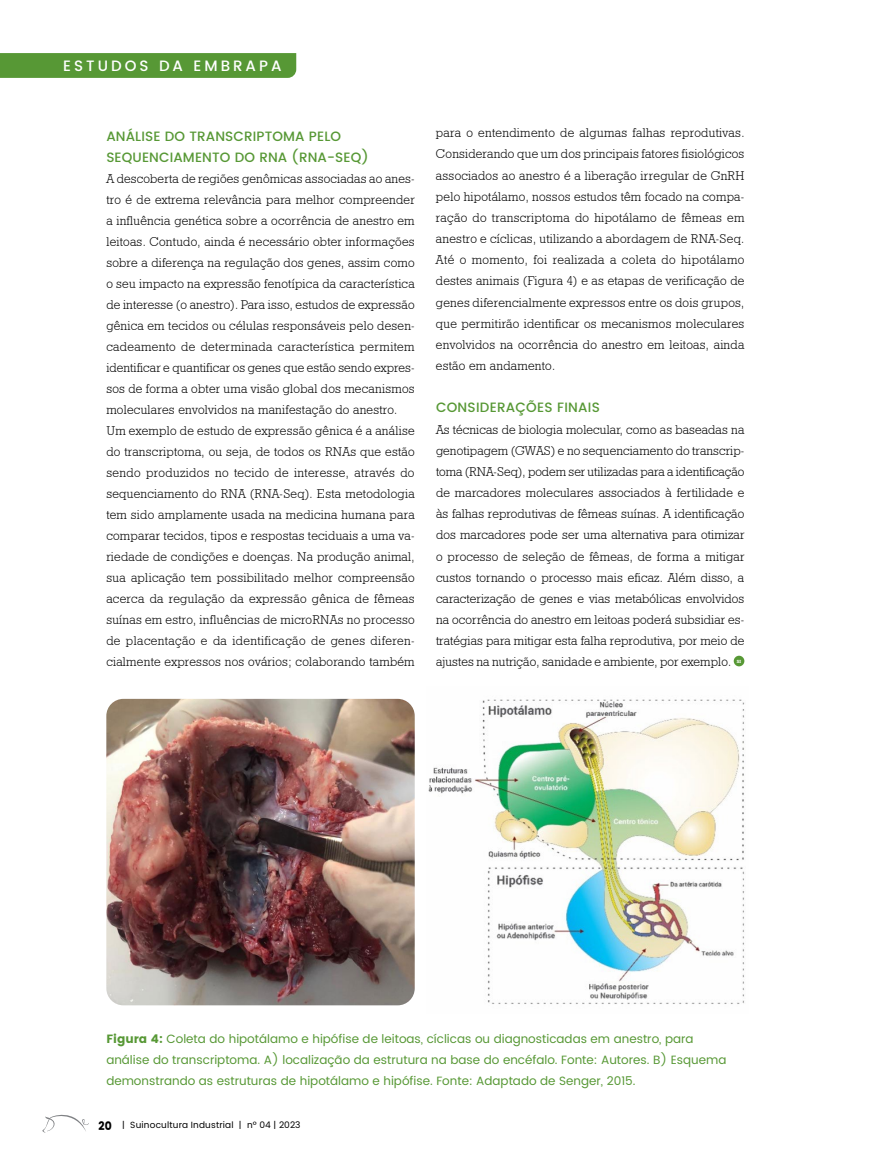
<style>
.page{position:relative;width:872px;height:1170px;background:#fff}
.page>*{position:absolute;margin:0;border:0;box-sizing:border-box;transform-origin:0 0}
.t1{font:500 15px "Poppins";letter-spacing:.2em;color:#fff}
.t2{font:500 13.5px/21px "Poppins";letter-spacing:.01em;color:#579835}
.t3{font:12.75px/21px "Geometric Slab 712 BT Light A";letter-spacing:.02em;color:#000;text-align:justify}
.t4{font:12px/21px "Poppins";color:#579835}
.t5{font:9px "Poppins";letter-spacing:.02em;color:#000}
.t6{font:4.5px "Geometric Slab 712 BT Bold A";color:#fff}
.s1{font-weight:700}
.s2{font-weight:700;font-size:12px}
</style>
<div class="page">
<svg style="left:42px;top:1114px;width:47px;height:19px"></svg>
<svg style="left:0;top:53px;width:296px;height:25px"></svg>
<div style="left:733px;top:655px;width:11px;height:11px;background:#579835;border-radius:50%"></div>
<img style="left:106px;top:698px;width:309px;height:307px">
<img style="left:428px;top:699px;width:317px;height:305px">
<p class="t1" style="left:63px;top:55px;width:220px">ESTUDOS DA EMBRAPA</p>
<p class="t2" style="left:106px;top:126px;width:264px">ANÁLISE DO TRANSCRIPTOMA PELO<br>SEQUENCIAMENTO DO RNA (RNA-SEQ)</p>
<p class="t3" style="left:106px;top:168px;width:310px;text-align:left">A descoberta de regiões genômicas associadas ao anes&shy;tro é de extrema relevância para melhor compreender a influência genética sobre a ocorrência de anestro em leitoas. Contudo, ainda é necessário obter informações sobre a diferença na regulação dos genes, assim como o seu impacto na expressão fenotípica da característica de interesse (o anestro). Para isso, estudos de expressão gênica em tecidos ou células responsáveis pelo desen&shy;cadeamento de determinada característica permitem identificar e quantificar os genes que estão sendo expres&shy;sos de forma a obter uma visão global dos mecanismos moleculares envolvidos na manifestação do anestro.<br>Um exemplo de estudo de expressão gênica é a análise do transcriptoma, ou seja, de todos os RNAs que estão sendo produzidos no tecido de interesse, através do sequenciamento do RNA (RNA-Seq). Esta metodologia tem sido amplamente usada na medicina humana para comparar tecidos, tipos e respostas teciduais a uma va&shy;riedade de condições e doenças. Na produção animal, sua aplicação tem possibilitado melhor compreensão acerca da regulação da expressão gênica de fêmeas suínas em estro, influências de microRNAs no processo de placentação e da identificação de genes diferen&shy;cialmente expressos nos ovários; colaborando também</p>
<p class="t3" style="left:436px;top:122px;width:310px">para o entendimento de algumas falhas reprodutivas.<br>Considerando que um dos principais fatores fisiológicos associados ao anestro é a liberação irregular de GnRH pelo hipotálamo, nossos estudos têm focado na compa&shy;ração do transcriptoma do hipotálamo de fêmeas em anestro e cíclicas, utilizando a abordagem de RNA-Seq.<br>Até o momento, foi realizada a coleta do hipotálamo destes animais (Figura 4) e as etapas de verificação de genes diferencialmente expressos entre os dois grupos, que permitirão identificar os mecanismos moleculares envolvidos na ocorrência do anestro em leitoas, ainda estão em andamento.</p>
<p class="t2" style="left:436px;top:397px;width:165px">CONSIDERAÇÕES FINAIS</p>
<p class="t3" style="left:436px;top:418px;width:310px">As técnicas de biologia molecular, como as baseadas na genotipagem (GWAS) e no sequenciamento do transcrip&shy;toma (RNA-Seq), podem ser utilizadas para a identificação de marcadores moleculares associados à fertilidade e às falhas reprodutivas de fêmeas suínas. A identificação dos marcadores pode ser uma alternativa para otimizar o processo de seleção de fêmeas, de forma a mitigar custos tornando o processo mais eficaz. Além disso, a caracterização de genes e vias metabólicas envolvidos na ocorrência do anestro em leitoas poderá subsidiar es&shy;tratégias para mitigar esta falha reprodutiva, por meio de ajustes na nutrição, sanidade e ambiente, por exemplo.</p>
<p class="t6" style="left:737px;top:658px;width:6px">SI</p>
<p class="t4" style="left:106px;top:1028px;width:621px"><span class="s1">Figura 4:</span> Coleta do hipotálamo e hipófise de leitoas, cíclicas ou diagnosticadas em anestro, para análise do transcriptoma. A) localização da estrutura na base do encéfalo. Fonte: Autores. B) Esquema demonstrando as estruturas de hipotálamo e hipófise. Fonte: Adaptado de Senger, 2015.</p>
<p class="t5" style="left:99px;top:1118px;width:203px"><span class="s2">20</span> | Suinocultura Industrial | nº 04 | 2023</p>
</div>
